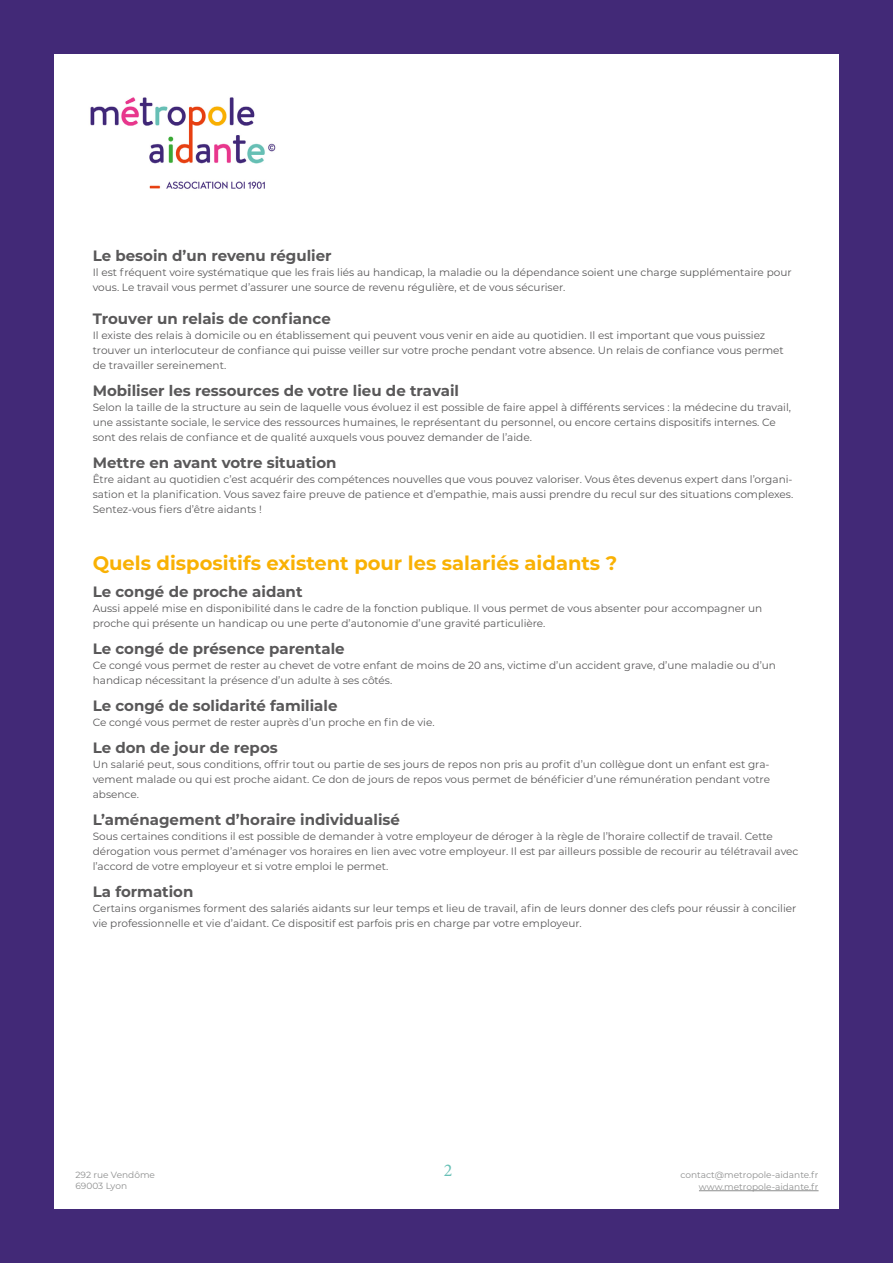
<style>
.page{position:relative;width:893px;height:1263px;background:#422977}
.page>*{position:absolute;margin:0;border:0;box-sizing:border-box;transform-origin:0 0}
.t1{font:700 19.5px "Montserrat";color:#f9b104}
.t2{font:18px "Minion Pro";color:#68c0b6}
.t3{font:700 15px "Montserrat";color:#595859}
.t4{font:10.5px/15px "Montserrat";color:#595859}
.t5{font:9px/11.7px "Montserrat";color:#8e8f8f;text-align:right}
</style>
<div class="page">
<div style="left:54px;top:54px;width:785px;height:1155px;background:#fff"></div>
<hr style="left:699px;top:1190px;width:120px;height:1px;background:#8e8f8f">
<img style="left:90px;top:97px;width:186px;height:92px">
<h3 class="t3" style="left:93px;top:244px;width:240px">Le besoin d’un revenu régulier</h3>
<p class="t4" style="left:93px;top:264px;width:700px">Il est fréquent voire systématique que les frais liés au handicap, la maladie ou la dépendance soient une charge supplémentaire pour vous. Le travail vous permet d’assurer une source de revenu régulière, et de vous sécuriser.</p>
<h3 class="t3" style="left:93px;top:307px;width:240px">Trouver un relais de confiance</h3>
<p class="t4" style="left:93px;top:327px;width:693px">Il existe des relais à domicile ou en établissement qui peuvent vous venir en aide au quotidien. Il est important que vous puissiez trouver un interlocuteur de confiance qui puisse veiller sur votre proche pendant votre absence. Un relais de confiance vous permet de travailler sereinement.</p>
<h3 class="t3" style="left:93px;top:379px;width:368px">Mobiliser les ressources de votre lieu de travail</h3>
<p class="t4" style="left:93px;top:399px;width:700px">Selon la taille de la structure au sein de laquelle vous évoluez il est possible de faire appel à différents services : la médecine du travail, une assistante sociale, le service des ressources humaines, le représentant du personnel, ou encore certains dispositifs internes. Ce sont des relais de confiance et de qualité auxquels vous pouvez demander de l’aide.</p>
<h3 class="t3" style="left:93px;top:451px;width:245px">Mettre en avant votre situation</h3>
<p class="t4" style="left:93px;top:471px;width:702px;text-align:justify">Être aidant au quotidien c’est acquérir des compétences nouvelles que vous pouvez valoriser. Vous êtes devenus expert dans l’organi&shy;sation et la planification. Vous savez faire preuve de patience et d’empathie, mais aussi prendre du recul sur des situations complexes.<br>Sentez-vous fiers d’être aidants !</p>
<h1 class="t1" style="left:93px;top:549px;width:526px">Quels dispositifs existent pour les salariés aidants ?</h1>
<h3 class="t3" style="left:93px;top:580px;width:211px">Le congé de proche aidant</h3>
<p class="t4" style="left:93px;top:600px;width:671px">Aussi appelé mise en disponibilité dans le cadre de la fonction publique. Il vous permet de vous absenter pour accompagner un proche qui présente un handicap ou une perte d’autonomie d’une gravité particulière.</p>
<h3 class="t3" style="left:93px;top:637px;width:253px">Le congé de présence parentale</h3>
<p class="t4" style="left:93px;top:657px;width:685px">Ce congé vous permet de rester au chevet de votre enfant de moins de 20 ans, victime d’un accident grave, d’une maladie ou d’un handicap nécessitant la présence d’un adulte à ses côtés.</p>
<h3 class="t3" style="left:93px;top:694px;width:246px">Le congé de solidarité familiale</h3>
<p class="t4" style="left:93px;top:714px;width:343px">Ce congé vous permet de rester auprès d’un proche en fin de vie.</p>
<h3 class="t3" style="left:93px;top:736px;width:187px">Le don de jour de repos</h3>
<p class="t4" style="left:93px;top:756px;width:679px;text-align:justify">Un salarié peut, sous conditions, offrir tout ou partie de ses jours de repos non pris au profit d’un collègue dont un enfant est gra&shy;vement malade ou qui est proche aidant. Ce don de jours de repos vous permet de bénéficier d’une rémunération pendant votre absence.</p>
<h3 class="t3" style="left:93px;top:808px;width:309px">L’aménagement d’horaire individualisé</h3>
<p class="t4" style="left:93px;top:828px;width:707px">Sous certaines conditions il est possible de demander à votre employeur de déroger à la règle de l’horaire collectif de travail. Cette dérogation vous permet d’aménager vos horaires en lien avec votre employeur. Il est par ailleurs possible de recourir au télétravail avec l’accord de votre employeur et si votre emploi le permet.</p>
<h3 class="t3" style="left:93px;top:880px;width:102px">La formation</h3>
<p class="t4" style="left:93px;top:900px;width:705px">Certains organismes forment des salariés aidants sur leur temps et lieu de travail, afin de leurs donner des clefs pour réussir à concilier vie professionnelle et vie d’aidant. Ce dispositif est parfois pris en charge par votre employeur.</p>
<p class="t5" style="left:75px;top:1169px;width:81px">292 rue Vendôme</p>
<h2 class="t2" style="left:444px;top:1158px;width:10px">2</h2>
<p class="t5" style="left:75px;top:1179px;width:53px">69003 Lyon</p>
<p class="t5" style="left:680px;top:1169px;width:140px">contact@metropole-aidante.fr www.metropole-aidante.fr</p>
</div>
